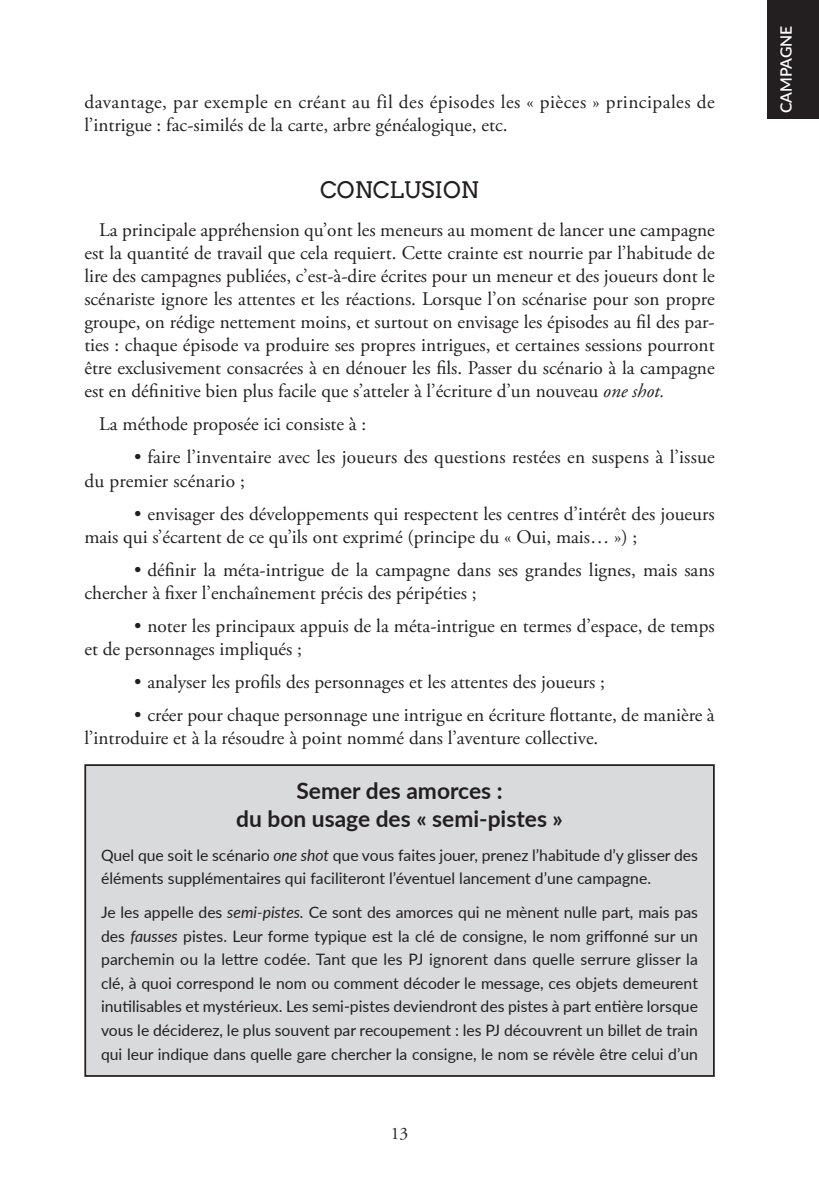
<style>
.page{position:relative;width:819px;height:1191px;background:#fff}
.page>*{position:absolute;margin:0;border:0;box-sizing:border-box;transform-origin:0 0}
.t1{font:700 22.75px/28px "Lato";color:#231f20;text-align:center}
.t2{font:22.75px "Arvo";color:#231f20}
.t3{font:19.25px/23.1px "Adobe Garamond Pro";color:#231f20}
.t4{font:19.25px/23.1px "Adobe Garamond Pro";letter-spacing:.025em;color:#231f20}
.t5{font:17.5px "Adobe Garamond Pro";color:#231f20}
.t6{font:15.75px/23.6px "Lato";color:#231f20}
.t7{font:600 15.75px "Lato";color:#fff}
.s1{font-style:italic}
</style>
<div class="page">
<div style="left:766px;top:0;width:53px;height:119px;background:#231f20"></div>
<div style="left:85px;top:765px;width:628px;height:311px;background:#d9dadc"></div>
<div style="left:84px;top:764px;width:630px;height:312px;border:2px solid #231f20"></div>
<p class="t4" style="left:84px;top:91px;width:631px">davantage, par exemple en créant au fil des épisodes les « pièces » principales de l’intrigue : fac-similés de la carte, arbre généalogique, etc.</p>
<p class="t2" style="left:320px;top:176px;width:160px">CONCLUSION</p>
<p class="t3" style="left:84px;top:219px;width:632px;text-align:justify;text-indent:15px">La principale appréhension qu’ont les meneurs au moment de lancer une campagne est la quantité de travail que cela requiert. Cette crainte est nourrie par l’habitude de lire des campagnes publiées, c’est-à-dire écrites pour un meneur et des joueurs dont le scénariste ignore les attentes et les réactions. Lorsque l’on scénarise pour son propre groupe, on rédige nettement moins, et surtout on envisage les épisodes au fil des par&shy;ties : chaque épisode va produire ses propres intrigues, et certaines sessions pourront être exclusivement consacrées à en dénouer les fils. Passer du scénario à la campagne est en définitive bien plus facile que s’atteler à l’écriture d’un nouveau <span class="s1">one shot.</span></p>
<p class="t3" style="left:99px;top:413px;width:268px">La méthode proposée ici consiste à :</p>
<p class="t3" style="left:84px;top:446px;width:632px;text-indent:50px">• faire l’inventaire avec les joueurs des questions restées en suspens à l’issue du premier scénario ;</p>
<p class="t3" style="left:84px;top:502px;width:631px;text-indent:50px">• envisager des développements qui respectent les centres d’intérêt des joueurs mais qui s’écartent de ce qu’ils ont exprimé (principe du « Oui, mais… ») ;</p>
<p class="t3" style="left:84px;top:559px;width:631px;text-indent:50px">• définir la méta-intrigue de la campagne dans ses grandes lignes, mais sans chercher à fixer l’enchaînement précis des péripéties ;</p>
<p class="t3" style="left:84px;top:615px;width:632px;text-indent:50px">• noter les principaux appuis de la méta-intrigue en termes d’espace, de temps et de personnages impliqués ;</p>
<p class="t3" style="left:134px;top:671px;width:472px">• analyser les profils des personnages et les attentes des joueurs ;</p>
<p class="t3" style="left:84px;top:704px;width:631px;text-indent:50px">• créer pour chaque personnage une intrigue en écriture flottante, de manière à l’introduire et à la résoudre à point nommé dans l’aventure collective.</p>
<p class="t1" style="left:236px;top:776px;width:328px">Semer des amorces :<br>du bon usage des « semi-pistes »</p>
<p class="t6" style="left:101px;top:842px;width:598px">Quel que soit le scénario <span class="s1">one shot</span> que vous faites jouer, prenez l’habitude d’y glisser des éléments supplémentaires qui faciliteront l’éventuel lancement d’une campagne.</p>
<p class="t6" style="left:101px;top:899px;width:598px;text-align:justify">Je les appelle des <span class="s1">semi-pistes.</span> Ce sont des amorces qui ne mènent nulle part, mais pas des <span class="s1">fausses</span> pistes. Leur forme typique est la clé de consigne, le nom griffonné sur un parchemin ou la lettre codée. Tant que les PJ ignorent dans quelle serrure glisser la clé, à quoi correspond le nom ou comment décoder le message, ces objets demeurent inutilisables et mystérieux. Les semi-pistes deviendront des pistes à part entière lorsque vous le déciderez, le plus souvent par recoupement : les PJ découvrent un billet de train qui leur indique dans quelle gare chercher la consigne, le nom se révèle être celui d’un</p>
<p class="t5" style="left:391px;top:1122px;width:19px">13</p>
<p class="t7" style="left:774px;top:113px;width:89px;rotate:-90deg">campagne</p>
</div>
